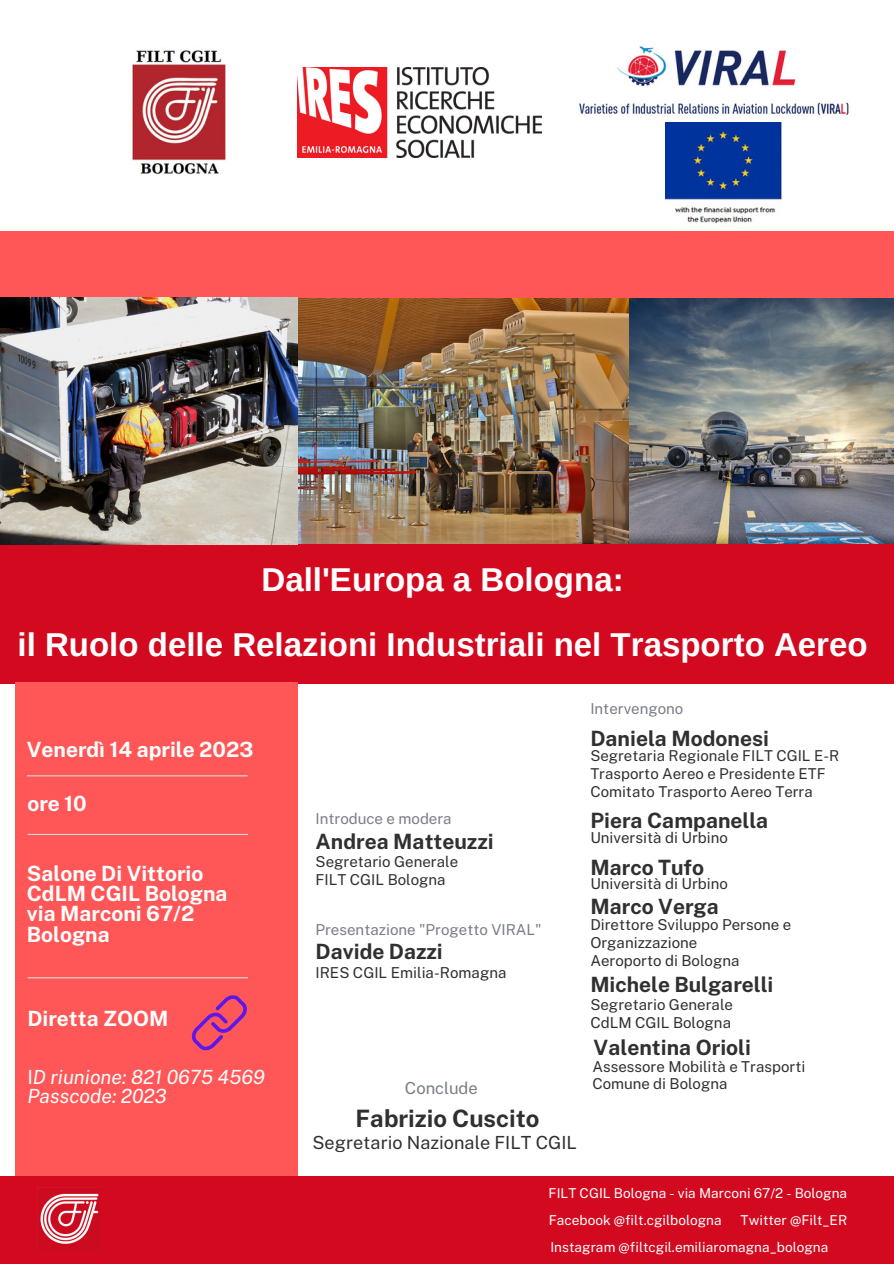
<style>
.page{position:relative;width:894px;height:1264px;background:#fff}
.page>*{position:absolute;margin:0;border:0;box-sizing:border-box;transform-origin:0 0}
.t1{font:700 33px/65.2px "Arimo";color:#fff;text-align:center}
.t2{font:700 24px "Public Sans";color:#303030}
.t3{font:700 21.15px "Public Sans";color:#303030}
.t4{font:700 21px/20.2px "Public Sans";color:#fff}
.t5{font:700 21px "Public Sans";color:#303030}
.t6{font:italic 19.5px/19.2px "Public Sans";color:#fff}
.t7{font:18px "Public Sans";color:#303030}
.t8{font:16.5px "Public Sans";color:#787d86}
.t9{font:15px/18px "Public Sans";color:#303030}
.t10{font:15px "Public Sans";color:#787d86}
.t11{font:13.65px/27.3px "Public Sans";color:#fff}
.s1{font-style:normal}
</style>
<div class="page">
<div style="left:0;top:0;width:893px;height:1263px;background:#ff5757"></div>
<div style="left:0;top:459px;width:893px;height:483px;background:#d2091f"></div>
<div style="left:0;top:1164px;width:893px;height:99px;background:#d2091f"></div>
<div style="left:0;top:684px;width:893px;height:491px;background:#fff"></div>
<div style="left:15px;top:682px;width:283px;height:493px;background:#ff5757"></div>
<hr style="left:27px;top:775px;width:220px;height:1px;background:#d9d9d9">
<hr style="left:28px;top:834px;width:220px;height:1px;background:#d9d9d9">
<img style="left:37px;top:1187px;width:63px;height:63px">
<div style="left:0;top:0;width:893px;height:231px;background:#fff"></div>
<img style="left:132px;top:50px;width:94px;height:125px">
<img style="left:298px;top:67px;width:243px;height:90px">
<img style="left:579px;top:46px;width:270px;height:70px">
<img style="left:665px;top:122px;width:116px;height:102px">
<img style="left:628px;top:299px;width:265px;height:244px">
<img style="left:297px;top:299px;width:331px;height:244px">
<img style="left:0;top:297px;width:297px;height:247px">
<hr style="left:28px;top:977px;width:220px;height:1px;background:#d9d9d9">
<svg style="left:191px;top:995px;width:56px;height:56px"></svg>
<h1 class="t1" style="left:17px;top:546px;width:851px">Dall'Europa a Bologna:<br>il Ruolo delle Relazioni Industriali nel Trasporto Aereo</h1>
<h3 class="t4" style="left:27px;top:738px;width:228px">Venerdì 14 aprile 2023</h3>
<h3 class="t4" style="left:27px;top:793px;width:61px">ore 10</h3>
<h3 class="t4" style="left:27px;top:863px;width:202px">Salone Di Vittorio<br>CdLM CGIL Bologna via Marconi 67/2<br>Bologna</h3>
<h3 class="t4" style="left:27px;top:1007px;width:143px">Diretta ZOOM</h3>
<h3 class="t6" style="left:27px;top:1067px;width:239px"><span class="s1">I</span>D riunione: 821 0675 4569<br>Passcode: 2023</h3>
<p class="t10" style="left:315px;top:809px;width:138px">Introduce e modera</p>
<h3 class="t3" style="left:315px;top:828px;width:179px">Andrea Matteuzzi</h3>
<p class="t9" style="left:315px;top:852px;width:144px">Segretario Generale<br>FILT CGIL Bologna</p>
<p class="t10" style="left:315px;top:920px;width:228px">Presentazione "Progetto VIRAL"</p>
<h3 class="t3" style="left:315px;top:938px;width:129px">Davide Dazzi</h3>
<p class="t9" style="left:315px;top:963px;width:192px">IRES CGIL Emilia-Romagna</p>
<p class="t8" style="left:405px;top:1078px;width:74px">Conclude</p>
<h2 class="t2" style="left:355px;top:1103px;width:185px">Fabrizio Cuscito</h2>
<p class="t7" style="left:312px;top:1132px;width:266px">Segretario Nazionale FILT CGIL</p>
<p class="t10" style="left:590px;top:700px;width:95px">Intervengono</p>
<h3 class="t3" style="left:590px;top:726px;width:180px">Daniela Modonesi</h3>
<p class="t9" style="left:590px;top:747px;width:250px">Segretaria Regionale FILT CGIL E-R<br>Trasporto Aereo e Presidente ETF<br>Comitato Trasporto Aereo Terra</p>
<h3 class="t3" style="left:590px;top:808px;width:179px">Piera Campanella</h3>
<p class="t9" style="left:590px;top:828px;width:139px">Università di Urbino</p>
<h3 class="t3" style="left:590px;top:854px;width:115px">Marco Tufo</h3>
<p class="t9" style="left:590px;top:874px;width:139px">Università di Urbino</p>
<h3 class="t3" style="left:590px;top:893px;width:130px">Marco Verga</h3>
<p class="t9" style="left:590px;top:915px;width:202px">Direttore Sviluppo Persone e<br>Organizzazione<br>Aeroporto di Bologna</p>
<h3 class="t5" style="left:590px;top:971px;width:184px">Michele Bulgarelli</h3>
<p class="t9" style="left:590px;top:995px;width:144px">Segretario Generale<br>CdLM CGIL Bologna</p>
<h3 class="t3" style="left:593px;top:1034px;width:159px">Valentina Orioli</h3>
<p class="t9" style="left:592px;top:1058px;width:214px;line-height:17px">Assessore Mobilità e Trasporti<br>Comune di Bologna</p>
<p class="t11" style="left:548px;top:1179px;width:300px">FILT CGIL Bologna - via Marconi 67/2 - Bologna<br>Facebook @filt.cgilbologna</p>
<p class="t11" style="left:550px;top:1206px;width:298px;text-indent:190px">Twitter @Filt_ER<br>Instagram @filtcgil.emiliaromagna_bologna</p>
</div>
